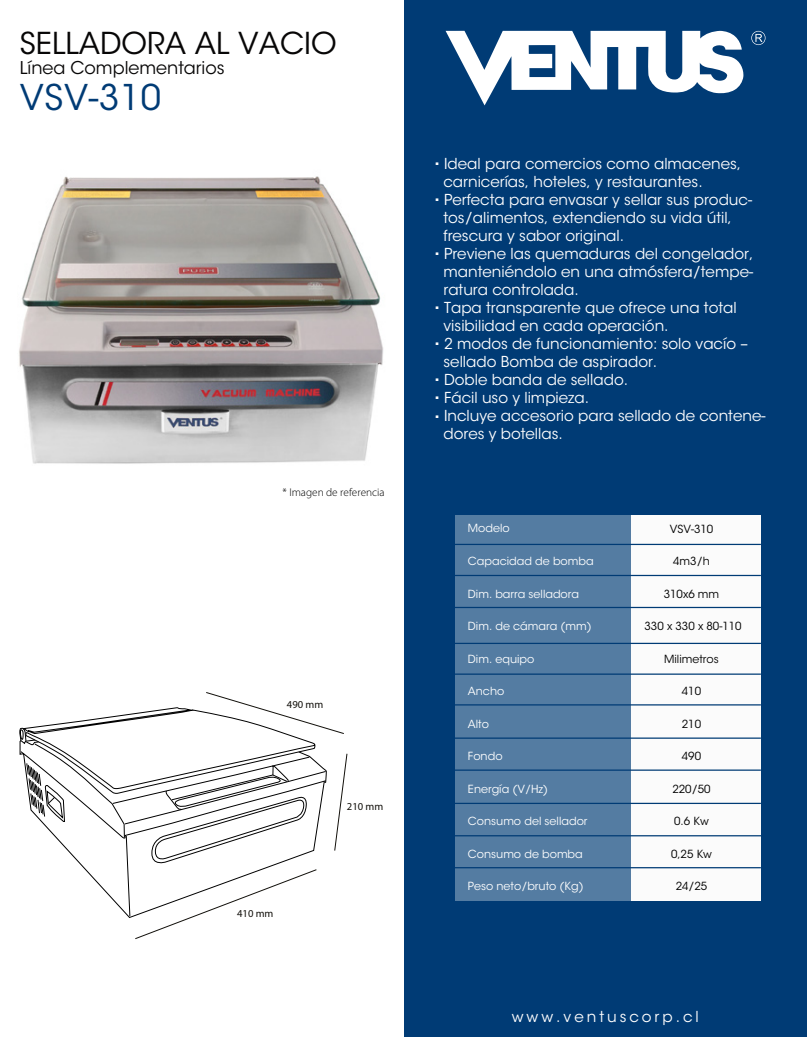
<style>
.page{position:relative;width:807px;height:1037px;background:#fff}
.page>*{position:absolute;margin:0;border:0;box-sizing:border-box;transform-origin:0 0}
.t1{font:35.25px "ITC Avant Garde Std";letter-spacing:.02em;color:#003b75}
.t2{font:30px "ITC Avant Garde Std";color:#070606}
.t3{font:17.5px "ITC Avant Garde Std";color:#070606}
.t4{font:15px "ITC Avant Garde Std";color:#fff}
.t5{font:15px "ITC Avant Garde Std";letter-spacing:.2em;color:#fff}
.t6{font:300 11.25px "Myriad Pro";color:#000}
.t7{font:11.12px "ITC Avant Garde Std";color:#fff}
.t8{font:11.12px "ITC Avant Garde Std";color:#000}
.t9{font:10.62px "Myriad Pro";color:#12100b}
</style>
<div class="page">
<img style="left:19px;top:176px;width:365px;height:288px">
<div style="left:404px;top:0;width:402px;height:1036px;background:#003b75"></div>
<svg style="left:445px;top:31px;width:298px;height:74px"></svg>
<svg style="left:751px;top:31px;width:14px;height:14px"></svg>
<div style="left:630px;top:514px;width:130px;height:386px;background:#fbfbfb"></div>
<div style="left:455px;top:514px;width:175px;height:386px;background:#547ca2"></div>
<hr style="left:452px;top:802px;width:308px;height:1px;background:#003b75">
<hr style="left:453px;top:835px;width:308px;height:1px;background:#003b75">
<hr style="left:452px;top:769px;width:308px;height:1px;background:#003b75">
<hr style="left:452px;top:866px;width:308px;height:2px;background:#003b75">
<hr style="left:452px;top:737px;width:308px;height:1px;background:#003b75">
<hr style="left:452px;top:704px;width:308px;height:1px;background:#003b75">
<hr style="left:452px;top:673px;width:308px;height:1px;background:#003b75">
<hr style="left:452px;top:642px;width:308px;height:2px;background:#003b75">
<hr style="left:452px;top:606px;width:308px;height:2px;background:#003b75">
<hr style="left:452px;top:574px;width:308px;height:2px;background:#003b75">
<hr style="left:452px;top:543px;width:308px;height:2px;background:#003b75">
<svg style="left:19px;top:692px;width:328px;height:247px"></svg>
<h2 class="t2" style="left:20px;top:25px;width:318px">SELLADORA AL VACIO</h2>
<p class="t3" style="left:20px;top:57px;width:206px">Línea Complementarios</p>
<h1 class="t1" style="left:20px;top:76px;width:143px">VSV-310</h1>
<p class="t6" style="left:282px;top:486px;width:104px">* Imagen de referencia</p>
<p class="t9" style="left:287px;top:697px;width:38px">490 mm</p>
<p class="t9" style="left:347px;top:799px;width:38px">210 mm</p>
<p class="t9" style="left:237px;top:907px;width:38px">410 mm</p>
<p class="t4" style="left:434px;top:154px;width:308px"><sup>.</sup> Ideal para comercios como almacenes,</p>
<p class="t4" style="left:443px;top:172px;width:260px">carnicerías, hoteles, y restaurantes.</p>
<p class="t4" style="left:434px;top:190px;width:319px"><sup>.</sup> Perfecta para envasar y sellar sus produc-</p>
<p class="t4" style="left:443px;top:208px;width:290px">tos/alimentos, extendiendo su vida útil,</p>
<p class="t4" style="left:443px;top:226px;width:182px">frescura y sabor original.</p>
<p class="t4" style="left:434px;top:244px;width:320px"><sup>.</sup> Previene las quemaduras del congelador,</p>
<p class="t4" style="left:443px;top:262px;width:311px">manteniéndolo en una atmósfera/tempe-</p>
<p class="t4" style="left:443px;top:280px;width:137px">ratura controlada.</p>
<p class="t4" style="left:434px;top:298px;width:303px"><sup>.</sup> Tapa transparente que ofrece una total</p>
<p class="t4" style="left:443px;top:316px;width:226px">visibilidad en cada operación.</p>
<p class="t4" style="left:434px;top:334px;width:314px"><sup>.</sup> 2 modos de funcionamiento: solo vacío –</p>
<p class="t4" style="left:443px;top:352px;width:215px">sellado Bomba de aspirador.</p>
<p class="t4" style="left:434px;top:370px;width:195px"><sup>.</sup> Doble banda de sellado.</p>
<p class="t4" style="left:434px;top:388px;width:156px"><sup>.</sup> Fácil uso y limpieza.</p>
<p class="t4" style="left:434px;top:406px;width:332px"><sup>.</sup> Incluye accesorio para sellado de contene-</p>
<p class="t4" style="left:443px;top:424px;width:121px">dores y botellas.</p>
<p class="t7" style="left:468px;top:521px;width:43px">Modelo</p>
<p class="t7" style="left:468px;top:554px;width:127px">Capacidad de bomba</p>
<p class="t7" style="left:468px;top:586px;width:112px">Dim. barra selladora</p>
<p class="t7" style="left:468px;top:619px;width:125px">Dim. de cámara (mm)</p>
<p class="t7" style="left:468px;top:651px;width:68px">Dim. equipo</p>
<p class="t7" style="left:468px;top:684px;width:38px">Ancho</p>
<p class="t7" style="left:468px;top:716px;width:23px">Alto</p>
<p class="t7" style="left:468px;top:749px;width:36px">Fondo</p>
<p class="t7" style="left:468px;top:781px;width:82px">Energía (V/Hz)</p>
<p class="t7" style="left:468px;top:814px;width:121px">Consumo del sellador</p>
<p class="t7" style="left:468px;top:846px;width:116px">Consumo de bomba</p>
<p class="t7" style="left:468px;top:879px;width:117px">Peso neto/bruto (Kg)</p>
<p class="t8" style="left:669px;top:521px;width:45px">VSV-310</p>
<p class="t8" style="left:673px;top:554px;width:38px">4m3/h</p>
<p class="t8" style="left:663px;top:586px;width:57px">310x6 mm</p>
<p class="t8" style="left:644px;top:619px;width:98px">330 x 330 x 80-110</p>
<p class="t8" style="left:664px;top:651px;width:56px">Milimetros</p>
<p class="t8" style="left:681px;top:684px;width:21px">410</p>
<p class="t8" style="left:681px;top:716px;width:21px">210</p>
<p class="t8" style="left:681px;top:749px;width:21px">490</p>
<p class="t8" style="left:672px;top:781px;width:40px">220/50</p>
<p class="t8" style="left:674px;top:814px;width:36px">0.6 Kw</p>
<p class="t8" style="left:670px;top:846px;width:42px">0,25 Kw</p>
<p class="t8" style="left:675px;top:879px;width:33px">24/25</p>
<p class="t5" style="left:511px;top:1007px;width:188px">www.ventuscorp.cl</p>
</div>
